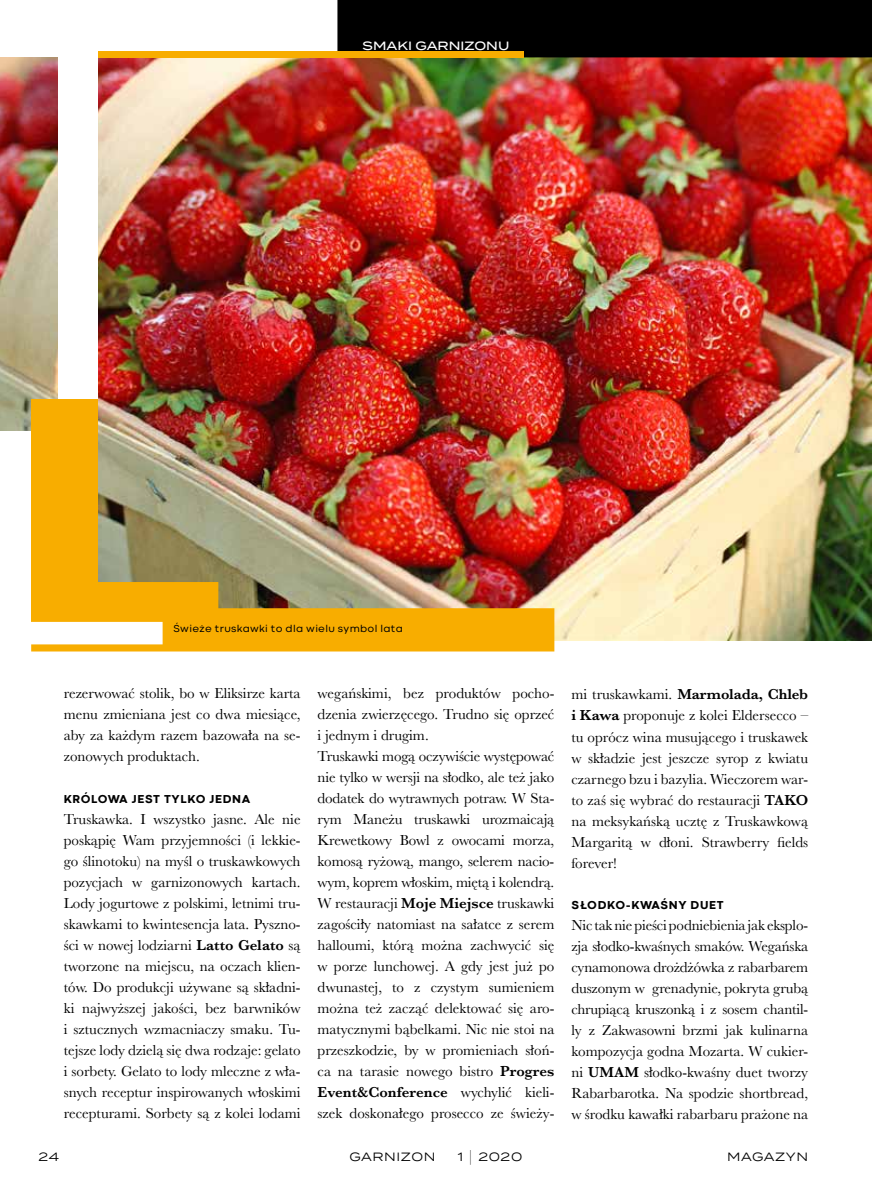
<style>
.page{position:relative;width:872px;height:1191px;background:#fff}
.page>*{position:absolute;margin:0;border:0;box-sizing:border-box;transform-origin:0 0}
.t1{font:15px/21px "Baskerville";color:#000;text-align:justify}
.t2{font:800 12px "Codec Cold";letter-spacing:.05em;color:#000}
.t3{font:12px "Termina";letter-spacing:.05em;color:#000}
.t4{font:500 12px "Termina";color:#fff}
.t5{font:10.5px "Codec Cold";letter-spacing:.03em;color:#000}
.s1{font-weight:600}
.s2{font-weight:100;font-size:18px}
</style>
<div class="page">
<img style="left:0;top:57px;width:872px;height:583px">
<div style="left:0;top:431px;width:98px;height:235px;background:#fff"></div>
<div style="left:337px;top:0;width:535px;height:57px;background:#000"></div>
<div style="left:58px;top:0;width:40px;height:642px;background:#fff"></div>
<div style="left:31px;top:399px;width:67px;height:235px;background:#f8ad00"></div>
<svg style="left:31px;top:582px;width:523px;height:69px;background:#e3a92e"></svg>
<div style="left:98px;top:51px;width:425px;height:6px;background:#f8ad00"></div>
<p class="t4" style="left:362px;top:37px;width:148px">SMAKI GARNIZONU</p>
<p class="t5" style="left:173px;top:622px;width:231px">Świeże truskawki to dla wielu symbol lata</p>
<p class="t1" style="left:64px;top:683px;width:238px">rezerwować stolik, bo w Eliksirze karta menu zmieniana jest co dwa miesiące, aby za każdym razem bazowała na se&shy;zonowych produktach.</p>
<p class="t2" style="left:64px;top:791px;width:188px">KRÓLOWA JEST TYLKO JEDNA</p>
<p class="t1" style="left:64px;top:808px;width:238px">Truskawka. I wszystko jasne. Ale nie poskąpię Wam przyjemności (i lekkie&shy;go ślinotoku) na myśl o truskawkowych pozycjach w garnizonowych kartach.<br>Lody jogurtowe z polskimi, letnimi tru&shy;skawkami to kwintesencja lata. Pyszno&shy;ści w nowej lodziarni <span class="s1">Latto Gelato</span> są tworzone na miejscu, na oczach klien&shy;tów. Do produkcji używane są składni&shy;ki najwyższej jakości, bez barwników i sztucznych wzmacniaczy smaku. Tu&shy;tejsze lody dzielą się dwa rodzaje: gelato i sorbety. Gelato to lody mleczne z wła&shy;snych receptur inspirowanych włoskimi recepturami. Sorbety są z kolei lodami</p>
<p class="t1" style="left:317px;top:683px;width:238px;text-align:left">wegańskimi, bez produktów pocho&shy;dzenia zwierzęcego. Trudno się oprzeć i jednym i drugim.<br>Truskawki mogą oczywiście występować nie tylko w wersji na słodko, ale też jako dodatek do wytrawnych potraw. W Sta&shy;rym Maneżu truskawki urozmaicają Krewetkowy Bowl z owocami morza, komosą ryżową, mango, selerem nacio&shy;wym, koprem włoskim, miętą i kolendrą.<br>W restauracji <span class="s1">Moje Miejsce</span> truskawki zagościły natomiast na sałatce z serem halloumi, którą można zachwycić się w porze lunchowej. A gdy jest już po dwunastej, to z czystym sumieniem można też zacząć delektować się aro&shy;matycznymi bąbelkami. Nic nie stoi na przeszkodzie, by w promieniach słoń&shy;ca na tarasie nowego bistro <span class="s1">Progres Event&amp;Conference</span> wychylić kieli&shy;szek doskonałego prosecco ze świeży-</p>
<p class="t1" style="left:571px;top:684px;width:238px">mi truskawkami. <span class="s1">Marmolada, Chleb i Kawa</span> proponuje z kolei Eldersecco – tu oprócz wina musującego i truskawek w składzie jest jeszcze syrop z kwiatu czarnego bzu i bazylia. Wieczorem war&shy;to zaś się wybrać do restauracji <span class="s1">TAKO </span>na meksykańską ucztę z Truskawkową Margaritą w dłoni. Strawberry fields forever!</p>
<p class="t2" style="left:571px;top:897px;width:154px">SŁODKO-KWAŚNY DUET</p>
<p class="t1" style="left:571px;top:914px;width:238px">Nic tak nie pieści podniebienia jak eksplo&shy;zja słodko-kwaśnych smaków. Wegańska cynamonowa drożdżówka z rabarbarem duszonym w grenadynie, pokryta grubą chrupiącą kruszonką i z sosem chantil&shy;ly z Zakwasowni brzmi jak kulinarna kompozycja godna Mozarta. W cukier&shy;ni <span class="s1">UMAM</span> słodko-kwaśny duet tworzy Rabarbarotka. Na spodzie shortbread, w środku kawałki rabarbaru prażone na</p>
<p class="t3" style="left:349px;top:1148px;width:88px">GARNIZON</p>
<p class="t3" style="left:458px;top:1148px;width:66px">1 <span class="s2">|</span> 2020</p>
<p class="t3" style="left:38px;top:1148px;width:22px">24</p>
<p class="t3" style="left:727px;top:1148px;width:82px">MAGAZYN</p>
</div>
